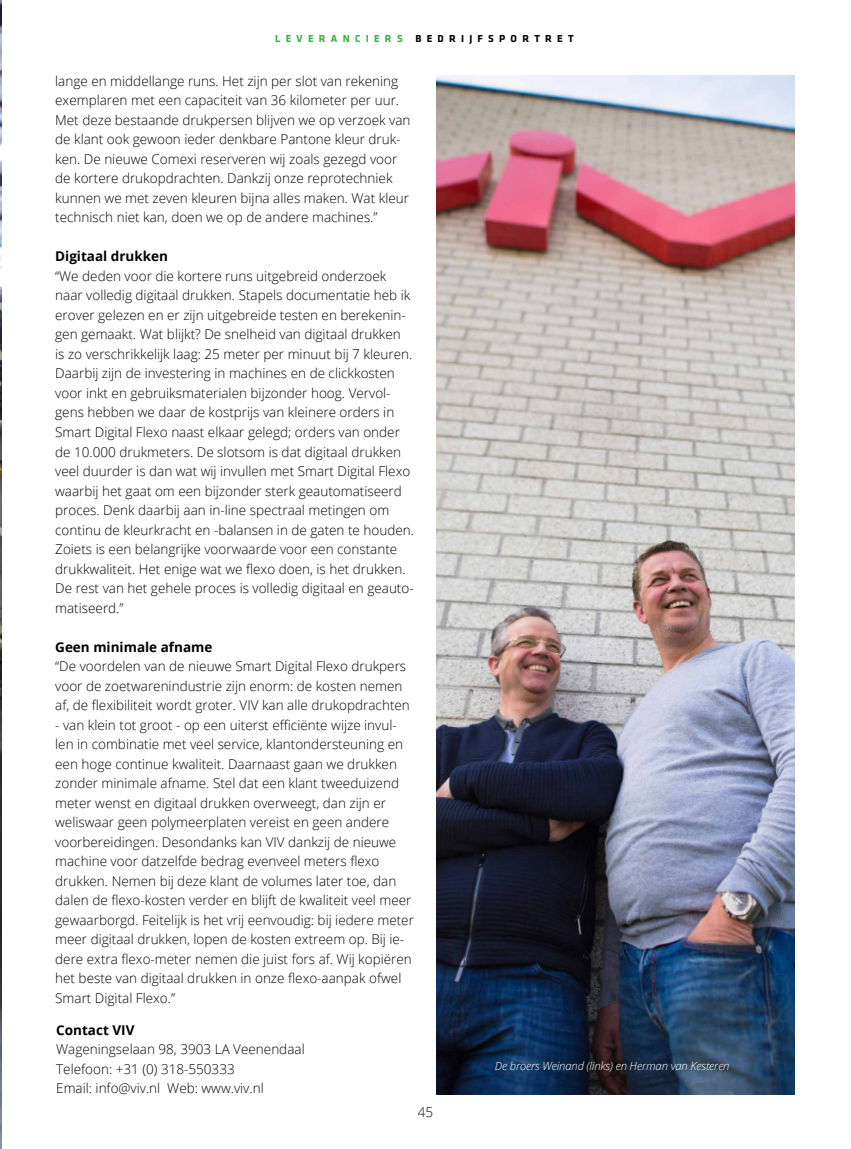
<style>
.page{position:relative;width:851px;height:1149px;background:#fff}
.page>*{position:absolute;margin:0;border:0;box-sizing:border-box;transform-origin:0 0}
.t1{font:300 13.5px/19.5px "Open Sans";color:#000}
.t2{font:700 13.5px "Open Sans";color:#000}
.t3{font:italic 300 11.25px "Open Sans";letter-spacing:-.01em;color:#fff}
.t4{font:700 10.5px "Klavika";letter-spacing:.5em;color:#000}
.s1{color:#41ad49}
</style>
<div class="page">
<img style="left:0;top:0;width:1px;height:1148px">
<img style="left:437px;top:75px;width:357px;height:1018px">
<p class="t4" style="left:275px;top:32px;width:300px"><span class="s1">LEVERANCIERS</span> BEDRIJFSPORTRET</p>
<p class="t1" style="left:55px;top:71px;width:356px">lange en middellange runs. Het zijn per slot van rekening exemplaren met een capaciteit van 36 kilometer per uur.<br>Met deze bestaande drukpersen blijven we op verzoek van de klant ook gewoon ieder denkbare Pantone kleur druk&shy;ken. De nieuwe Comexi reserveren wij zoals gezegd voor de kortere drukopdrachten. Dankzij onze reprotechniek kunnen we met zeven kleuren bijna alles maken. Wat kleur technisch niet kan, doen we op de andere machines.”</p>
<p class="t2" style="left:55px;top:247px;width:114px">Digitaal drukken</p>
<p class="t1" style="left:55px;top:266px;width:360px">“We deden voor die kortere runs uitgebreid onderzoek naar volledig digitaal drukken. Stapels documentatie heb ik erover gelezen en er zijn uitgebreide testen en berekenin&shy;gen gemaakt. Wat blijkt? De snelheid van digitaal drukken<br>is zo verschrikkelijk laag: 25 meter per minuut bij 7 kleuren.<br>Daarbij zijn de investering in machines en de clickkosten voor inkt en gebruiksmaterialen bijzonder hoog. Vervol&shy;gens hebben we daar de kostprijs van kleinere orders in Smart Digital Flexo naast elkaar gelegd; orders van onder de 10.000 drukmeters. De slotsom is dat digitaal drukken veel duurder is dan wat wij invullen met Smart Digital Flexo waarbij het gaat om een bijzonder sterk geautomatiseerd proces. Denk daarbij aan in-line spectraal metingen om continu de kleurkracht en -balansen in de gaten te houden.<br>Zoiets is een belangrijke voorwaarde voor een constante drukkwaliteit. Het enige wat we flexo doen, is het drukken.<br>De rest van het gehele proces is volledig digitaal en geauto&shy;matiseerd.”</p>
<p class="t2" style="left:55px;top:637px;width:159px">Geen minimale afname</p>
<p class="t1" style="left:55px;top:656px;width:356px">“De voordelen van de nieuwe Smart Digital Flexo drukpers voor de zoetwarenindustrie zijn enorm: de kosten nemen af, de flexibiliteit wordt groter. VIV kan alle drukopdrachten</p>
<p class="t1" style="left:55px;top:714px;width:360px">- van klein tot groot - op een uiterst efficiënte wijze invul&shy;len in combinatie met veel service, klantondersteuning en een hoge continue kwaliteit. Daarnaast gaan we drukken zonder minimale afname. Stel dat een klant tweeduizend meter wenst en digitaal drukken overweegt, dan zijn er weliswaar geen polymeerplaten vereist en geen andere voorbereidingen. Desondanks kan VIV dankzij de nieuwe machine voor datzelfde bedrag evenveel meters flexo drukken. Nemen bij deze klant de volumes later toe, dan dalen de flexo-kosten verder en blijft de kwaliteit veel meer gewaarborgd. Feitelijk is het vrij eenvoudig: bij iedere meter meer digitaal drukken, lopen de kosten extreem op. Bij ie&shy;dere extra flexo-meter nemen die juist fors af. Wij kopiëren het beste van digitaal drukken in onze flexo-aanpak ofwel Smart Digital Flexo.”</p>
<p class="t2" style="left:56px;top:1020px;width:80px">Contact VIV</p>
<p class="t1" style="left:56px;top:1038px;width:250px">Wageningselaan 98, 3903 LA Veenendaal<br>Telefoon: +31 (0) 318-550333<br>Email: info@viv.nl Web: www.viv.nl</p>
<p class="t3" style="left:495px;top:1057px;width:236px">De broers Weinand (links) en Herman van Kesteren</p>
<p class="t1" style="left:417px;top:1101px;width:17px">45</p>
</div>
